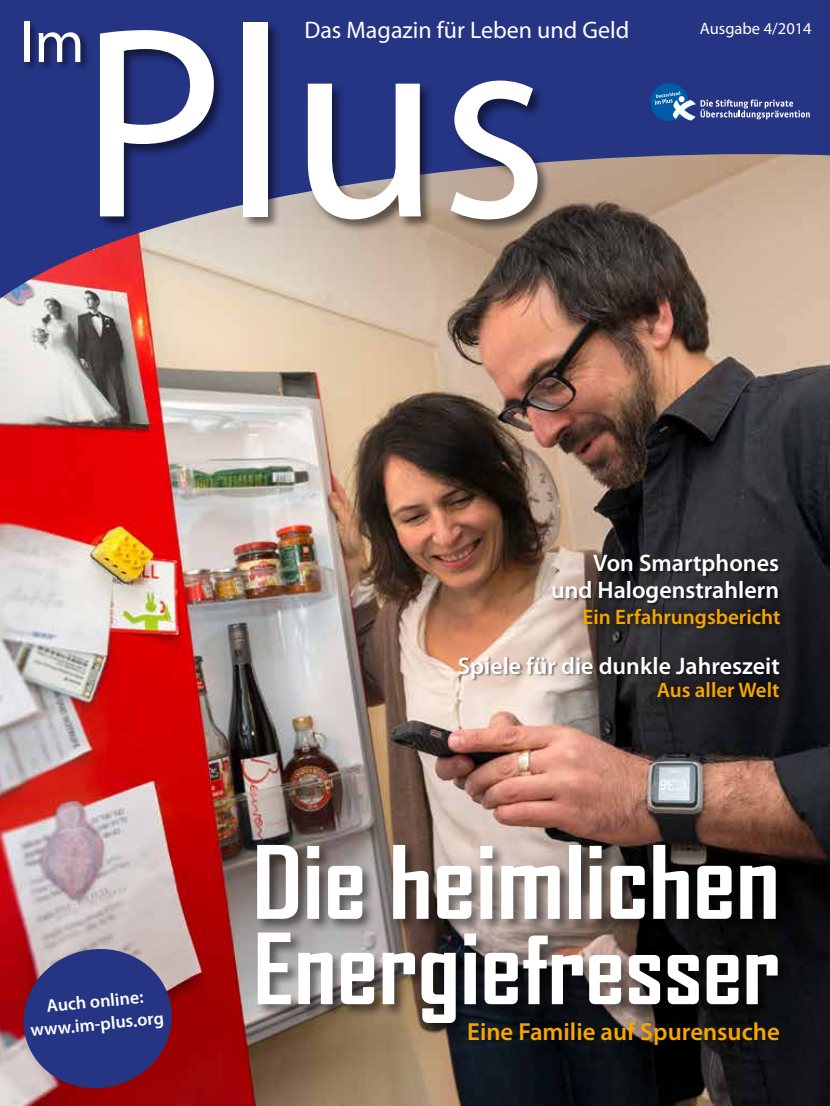
<style>
.page{position:relative;width:830px;height:1106px;background:#fff}
.page>*{position:absolute;margin:0;border:0;box-sizing:border-box;transform-origin:0 0}
.t1{font:274.2px "Myriad Pro";color:#fff}
.t2{font:700 107.4px "Agency FB";color:#fff}
.t3{font:700 104.1px "Agency FB";color:#fff}
.t4{font:60px "Myriad Pro";color:#fff}
.t5{font:600 24.75px "Myriad Pro";color:#f7a600}
.t6{font:600 24px/27px "Myriad Pro";color:#fff;text-align:right}
.t7{font:24px "Myriad Pro";color:#fff}
.t8{font:600 21px "Myriad Pro";color:#f7a600}
.t9{font:600 18px/22.5px "Myriad Pro";color:#fff;text-align:center}
.t10{font:16.5px "Myriad Pro";color:#fff}
.s1{font-size:96.6px}
.s2{font-size:93.75px}
.s3{font-size:89.85px}
.s4{font-size:99.75px}
</style>
<div class="page">
<img style="left:0;top:308px;width:829px;height:798px">
<svg style="left:16px;top:941px;width:163px;height:155px;background:#584377"></svg>
<svg style="left:0;top:0;width:829px;height:308px;background:#6f6784"></svg>
<div style="left:99px;top:21px;width:452px;height:211px;background:#000;opacity:.5"></div>
<div style="left:23px;top:20px;width:67px;height:51px;background:#000;opacity:.5"></div>
<div style="left:650px;top:83px;width:38px;height:38px;background:#005ca9;border-radius:50%"></div>
<svg style="left:654px;top:91px;width:155px;height:30px"></svg>
<div style="left:255px;top:843px;width:536px;height:194px;background:#000;opacity:.5"></div>
<div style="left:458px;top:656px;width:324px;height:25px;background:#000;opacity:.5"></div>
<div style="left:552px;top:554px;width:228px;height:52px;background:#000;opacity:.5"></div>
<div style="left:575px;top:600px;width:212px;height:36px;background:#000;opacity:.8"></div>
<div style="left:649px;top:673px;width:137px;height:32px;background:#000;opacity:.8"></div>
<h3 class="t4" style="left:20px;top:5px;width:66px">Im</h3>
<p class="t7" style="left:304px;top:16px;width:326px">Das Magazin für Leben und Geld</p>
<p class="t10" style="left:699px;top:18px;width:113px">Ausgabe 4/2014</p>
<h1 class="t1" style="left:79px;top:-45px;width:470px">Plus</h1>
<p class="t6" style="left:551px;top:549px;width:229px">Von Smartphones und Halogenstrahlern</p>
<p class="t8" style="left:582px;top:603px;width:199px">Ein Erfahrungsbericht</p>
<p class="t6" style="left:457px;top:651px;width:323px">Spiele für die dunkle Jahreszeit</p>
<p class="t9" style="left:28px;top:995px;width:135px;rotate:-5deg">Auch online: www.im-plus.org</p>
<p class="t8" style="left:656px;top:676px;width:124px">Aus aller Welt</p>
<h2 class="t2" style="left:252px;top:811px;width:529px"><span class="s1">D</span>ie <span class="s1">h</span>eim<span class="s1">l</span>ic<span class="s1">h</span>en</h2>
<h3 class="t3" style="left:253px;top:900px;width:528px"><span class="s2">E</span>nergie<span class="s3">f</span><span class="s4">resser</span></h3>
<p class="t5" style="left:467px;top:1016px;width:314px">Eine Familie auf Spurensuche</p>
</div>
